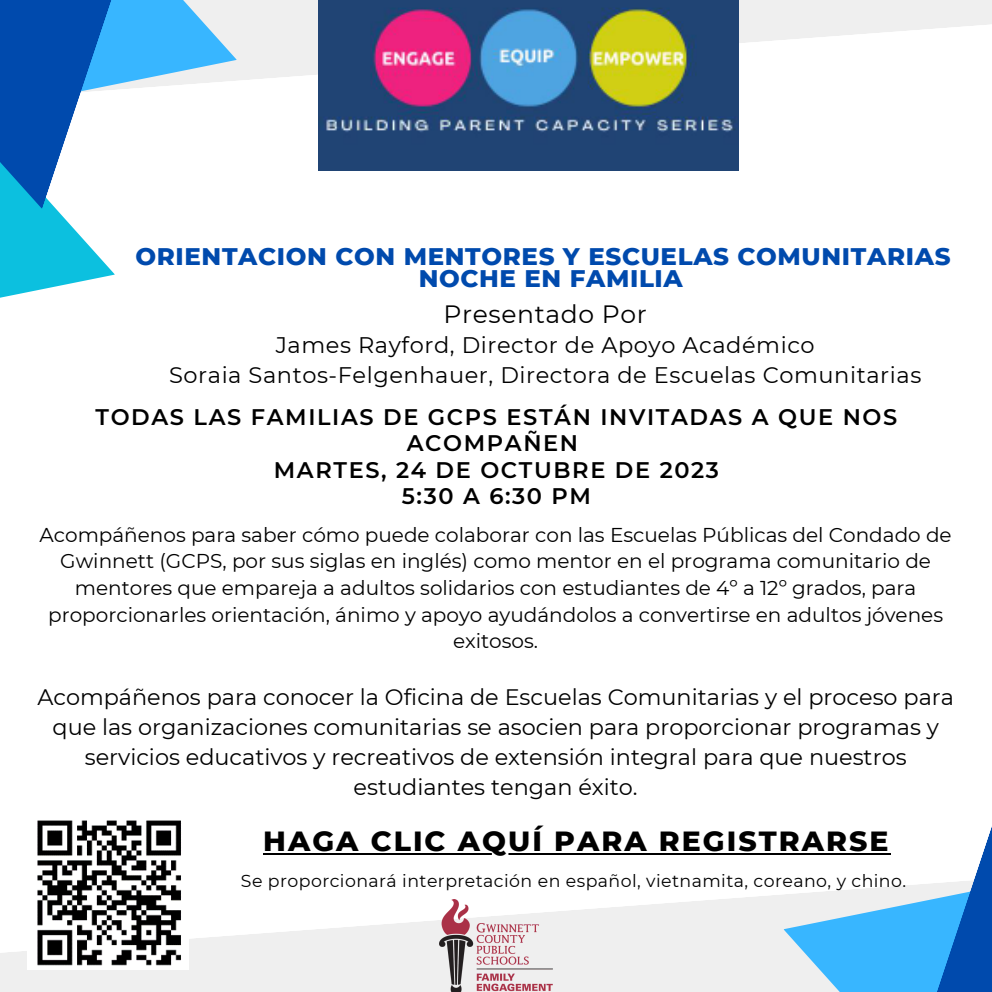
<style>
.page{position:relative;width:992px;height:992px;background:#fff}
.page>*{position:absolute;margin:0;border:0;box-sizing:border-box;transform-origin:0 0}
.t1{font:800 28.25px "Montserrat";letter-spacing:.07em;color:#000}
.t2{font:25px "Montserrat";letter-spacing:.025em;color:#000}
.t3{font:800 24.5px/22.5px "Montserrat";letter-spacing:.025em;color:#004aad}
.t4{font:22.5px/30px "Montserrat";color:#000;text-align:center}
.t5{font:22.5px/30px "Montserrat";letter-spacing:.025em;color:#000;text-align:center}
.t6{font:600 22.5px/26.2px "Montserrat";letter-spacing:.07em;color:#000;text-align:center}
.t7{font:20px/26.8px "Montserrat";color:#000;text-align:center}
.t8{font:17.25px "Montserrat";letter-spacing:.025em;color:#000}
</style>
<div class="page">
<svg style="left:237px;top:0;width:755px;height:80px;fill:#efefef"></svg>
<svg style="left:0;top:895px;width:783px;height:97px;fill:#efefef"></svg>
<svg style="left:0;top:209px;width:115px;height:89px;fill:#0cc0df"></svg>
<svg style="left:0;top:0;width:237px;height:209px"></svg>
<svg style="left:783px;top:826px;width:209px;height:166px"></svg>
<img style="left:318px;top:0;width:421px;height:170px">
<img style="left:440px;top:899px;width:112px;height:93px">
<img style="left:28px;top:820px;width:161px;height:149px">
<hr style="left:263px;top:852px;width:627px;height:2px;background:#000">
<p class="t3" style="left:419px;top:245px;width:533px;text-indent:-283px">ORIENTACION CON MENTORES Y ESCUELAS COMUNITARIAS<br>NOCHE EN FAMILIA</p>
<p class="t2" style="left:444px;top:299px;width:205px">Presentado Por</p>
<p class="t5" style="left:169px;top:330px;width:754px">James Rayford, Director de Apoyo Académico<br>Soraia Santos-Felgenhauer, Directora de Escuelas Comunitarias</p>
<p class="t6" style="left:95px;top:404px;width:803px">TODAS LAS FAMILIAS DE GCPS ESTÁN INVITADAS A QUE NOS<br>ACOMPAÑEN<br>MARTES, 24 DE OCTUBRE DE 2023<br>5:30 A 6:30 PM</p>
<p class="t7" style="left:40px;top:521px;width:914px">Acompáñenos para saber cómo puede colaborar con las Escuelas Públicas del Condado de Gwinnett (GCPS, por sus siglas en inglés) como mentor en el programa comunitario de mentores que empareja a adultos solidarios con estudiantes de 4º a 12º grados, para proporcionarles orientación, ánimo y apoyo ayudándolos a convertirse en adultos jóvenes exitosos.</p>
<p class="t4" style="left:37px;top:682px;width:918px">Acompáñenos para conocer la Oficina de Escuelas Comunitarias y el proceso para que las organizaciones comunitarias se asocien para proporcionar programas y servicios educativos y recreativos de extensión integral para que nuestros estudiantes tengan éxito.</p>
<p class="t1" style="left:263px;top:823px;width:626px">HAGA CLIC AQUÍ PARA REGISTRARSE</p>
<p class="t8" style="left:241px;top:870px;width:667px">Se proporcionará interpretación en español, vietnamita, coreano, y chino.</p>
</div>
